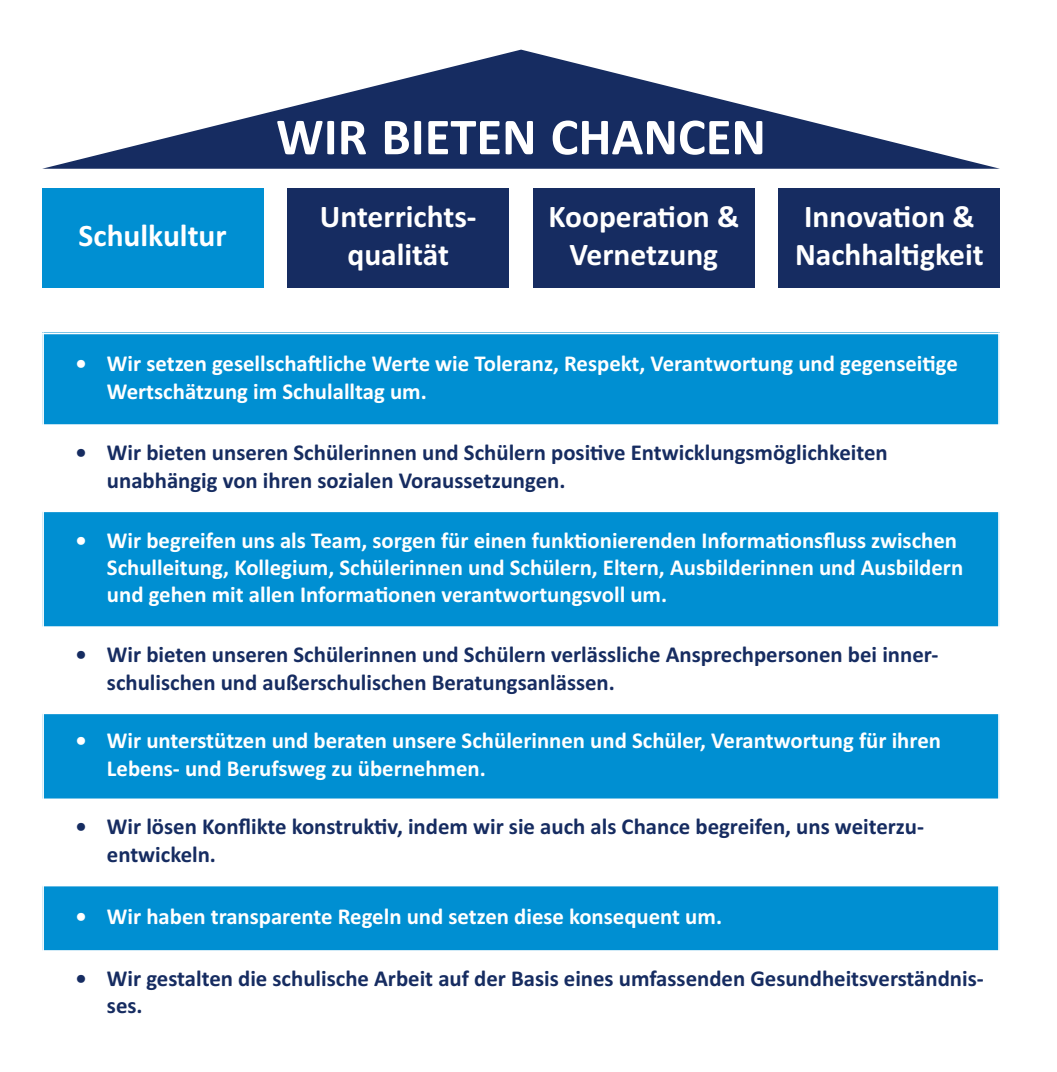
<style>
.page{position:relative;width:1057px;height:1072px;background:#fff}
.page>*{position:absolute;margin:0;border:0;box-sizing:border-box;transform-origin:0 0}
.t1{font:700 52.5px "Calibri";color:#fff}
.t2{font:700 31.5px/37.8px "Calibri";color:#fff;text-align:center}
.t3{font:700 22.75px/27.3px "Calibri";color:#fff}
.t4{font:700 22.75px/27.3px "Calibri";color:#162c61}
</style>
<div class="page">
<div style="left:42px;top:189px;width:221px;height:99px;background:#008fd2"></div>
<svg style="left:42px;top:50px;width:958px;height:119px"></svg>
<div style="left:288px;top:189px;width:221px;height:99px;background:#162c61"></div>
<div style="left:533px;top:189px;width:221px;height:99px;background:#162c61"></div>
<div style="left:779px;top:189px;width:221px;height:99px;background:#162c61"></div>
<div style="left:42px;top:332px;width:958px;height:93px;background:#008fd2"></div>
<div style="left:42px;top:511px;width:958px;height:116px;background:#008fd2"></div>
<div style="left:42px;top:713px;width:958px;height:86px;background:#008fd2"></div>
<div style="left:42px;top:885px;width:958px;height:66px;background:#008fd2"></div>
<hr style="left:42px;top:332px;width:2px;height:706px;background:#fff">
<hr style="left:998px;top:332px;width:2px;height:706px;background:#fff">
<hr style="left:42px;top:332px;width:958px;height:2px;background:#fff">
<hr style="left:42px;top:424px;width:958px;height:2px;background:#fff">
<hr style="left:42px;top:510px;width:958px;height:2px;background:#fff">
<hr style="left:42px;top:626px;width:958px;height:2px;background:#fff">
<hr style="left:42px;top:712px;width:958px;height:2px;background:#fff">
<hr style="left:42px;top:798px;width:958px;height:2px;background:#fff">
<hr style="left:42px;top:884px;width:958px;height:2px;background:#fff">
<hr style="left:42px;top:950px;width:958px;height:1px;background:#fff">
<h2 class="t2" style="left:79px;top:216px;width:149px">Schulkultur</h2>
<h1 class="t1" style="left:276px;top:105px;width:491px">WIR BIETEN CHANCEN</h1>
<h2 class="t2" style="left:320px;top:197px;width:158px">Unterrichts&shy;qualität</h2>
<h2 class="t2" style="left:548px;top:197px;width:192px">Kooperation &amp;<br>Vernetzung</h2>
<h2 class="t2" style="left:795px;top:197px;width:190px;text-align:left">Innovation &amp;<br>Nachhaltigkeit</h2>
<p class="t3" style="left:107px;top:350px;width:852px;text-indent:-32px">• Wir setzen gesellschaftliche Werte wie Toleranz, Respekt, Verantwortung und gegenseitige<br>Wertschätzung im Schulalltag um.</p>
<p class="t4" style="left:107px;top:439px;width:782px;text-indent:-32px">• Wir bieten unseren Schülerinnen und Schülern positive Entwicklungsmöglichkeiten unabhängig von ihren sozialen Voraussetzungen.</p>
<p class="t3" style="left:107px;top:526px;width:858px;text-indent:-31px">• Wir begreifen uns als Team, sorgen für einen funktionierenden Informationsfluss zwischen<br>Schulleitung, Kollegium, Schülerinnen und Schülern, Eltern, Ausbilderinnen und Ausbildern und gehen mit allen Informationen verantwortungsvoll um.</p>
<p class="t4" style="left:107px;top:640px;width:833px;text-indent:-31px">• Wir bieten unseren Schülerinnen und Schülern verlässliche Ansprechpersonen bei inner&shy;schulischen und außerschulischen Beratungsanlässen.</p>
<p class="t3" style="left:107px;top:727px;width:835px;text-indent:-31px">• Wir unterstützen und beraten unsere Schülerinnen und Schüler, Verantwortung für ihren<br>Lebens- und Berufsweg zu übernehmen.</p>
<p class="t4" style="left:107px;top:813px;width:818px;text-indent:-31px">• Wir lösen Konflikte konstruktiv, indem wir sie auch als Chance begreifen, uns weiterzu&shy;entwickeln.</p>
<p class="t3" style="left:75px;top:902px;width:648px">• Wir haben transparente Regeln und setzen diese konsequent um.</p>
<p class="t4" style="left:107px;top:964px;width:878px;text-indent:-31px">• Wir gestalten die schulische Arbeit auf der Basis eines umfassenden Gesundheitsverständnis&shy;ses.</p>
</div>
